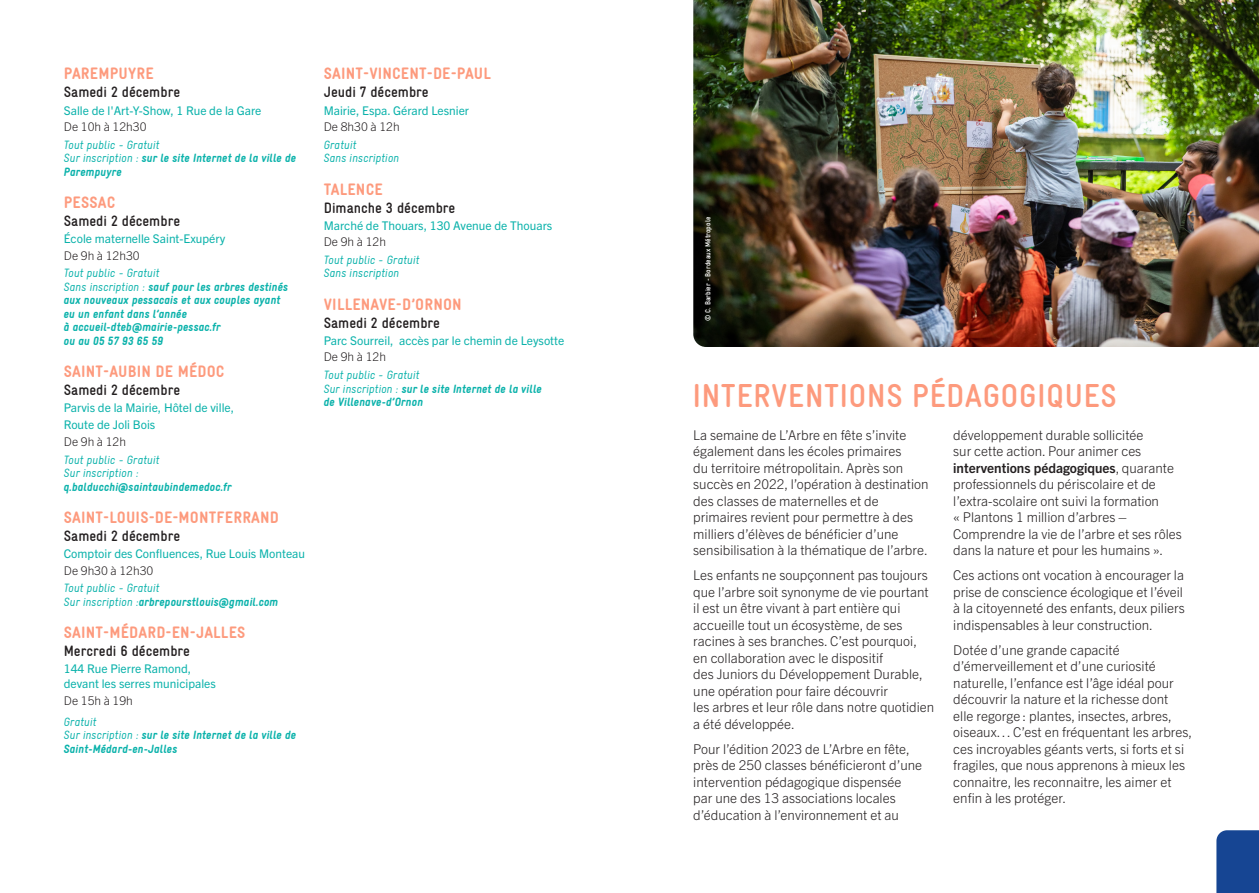
<style>
.page{position:relative;width:1259px;height:893px;background:#fff}
.page>*{position:absolute;margin:0;border:0;box-sizing:border-box;transform-origin:0 0}
.Nom_événement{font:700 condensed 33px "Gravur LL";letter-spacing:.01em;color:#fd9a7d}
.Commune{font:900 condensed 16.5px "Gravur LL";letter-spacing:.01em;color:#fd9a7d}
.Date{font:700 condensed 15px "Gravur LL";color:#231f20}
.Texte_courant{font:300 13.5px/16.5px "Trade Gothic Next LT Pro";color:#231f20}
._8_pt{font:italic 900 condensed 12px/13.5px "Gravur LL";color:#0bb2ab}
.adresse{font:12px/15px "Trade Gothic Next LT Pro";color:#0bb2ab}
._8_pt-2{font:italic condensed 12px "Gravur LL";color:#0bb2ab}
.Horaires{font:300 12px "Trade Gothic Next LT Pro";color:#231f20}
.t1{font:700 condensed 7.5px "Gravur LL";color:#fff}
.s1{font-weight:400}
.s2{font-weight:700}
</style>
<div class="page">
<div style="left:1216px;top:830px;width:43px;height:63px;background:#164593"></div>
<img style="left:693px;top:0;width:566px;height:347px">
<p class="Commune" style="left:64px;top:62px;width:91px">PAREMPUYRE</p>
<p class="Date" style="left:64px;top:82px;width:118px">Samedi 2 décembre</p>
<p class="adresse" style="left:64px;top:102px;width:199px">Salle de l'Art-Y-Show, 1 Rue de la Gare</p>
<p class="Horaires" style="left:64px;top:118px;width:84px">De 10h à 12h30</p>
<p class="_8_pt-2" style="left:64px;top:137px;width:97px">Tout public - Gratuit</p>
<p class="_8_pt" style="left:64px;top:151px;width:234px"><span class="s1">Sur inscription :</span> sur le site Internet de la ville de<br>Parempuyre</p>
<p class="Commune" style="left:64px;top:191px;width:53px">PESSAC</p>
<p class="Date" style="left:64px;top:211px;width:118px">Samedi 2 décembre</p>
<p class="adresse" style="left:64px;top:231px;width:163px">École maternelle Saint-Exupéry</p>
<p class="Horaires" style="left:64px;top:247px;width:77px">De 9h à 12h30</p>
<p class="_8_pt-2" style="left:64px;top:266px;width:97px">Tout public - Gratuit</p>
<p class="_8_pt" style="left:64px;top:280px;width:226px"><span class="s1">Sans inscription :</span> sauf pour les arbres destinés aux nouveaux pessacais et aux couples ayant eu un enfant dans l’année<br>à accueil-dteb@mairie-pessac.fr<br>ou au 05 57 93 65 59</p>
<p class="Commune" style="left:64px;top:360px;width:162px">SAINT-AUBIN DE MÉDOC</p>
<p class="Date" style="left:64px;top:380px;width:118px">Samedi 2 décembre</p>
<p class="adresse" style="left:64px;top:400px;width:172px">Parvis de la Mairie, Hôtel de ville,</p>
<p class="adresse" style="left:64px;top:417px;width:93px">Route de Joli Bois</p>
<p class="Horaires" style="left:64px;top:433px;width:64px">De 9h à 12h</p>
<p class="_8_pt-2" style="left:64px;top:452px;width:97px">Tout public - Gratuit</p>
<p class="_8_pt" style="left:64px;top:466px;width:170px"><span class="s1">Sur inscription : </span>q.balducchi@saintaubindemedoc.fr</p>
<p class="Commune" style="left:64px;top:506px;width:217px">SAINT-LOUIS-DE-MONTFERRAND</p>
<p class="Date" style="left:64px;top:526px;width:118px">Samedi 2 décembre</p>
<p class="adresse" style="left:64px;top:545px;width:243px">Comptoir des Confluences, Rue Louis Monteau</p>
<p class="Horaires" style="left:64px;top:562px;width:91px">De 9h30 à 12h30</p>
<p class="_8_pt-2" style="left:64px;top:581px;width:97px">Tout public - Gratuit</p>
<p class="_8_pt" style="left:64px;top:594px;width:216px"><span class="s1">Sur inscription :</span>arbrepourstlouis@gmail.com</p>
<p class="Commune" style="left:64px;top:621px;width:183px">SAINT-MÉDARD-EN-JALLES</p>
<p class="Date" style="left:64px;top:641px;width:128px">Mercredi 6 décembre</p>
<p class="adresse" style="left:64px;top:661px;width:153px">144 Rue Pierre Ramond, devant les serres municipales</p>
<p class="Horaires" style="left:64px;top:692px;width:71px">De 15h à 19h</p>
<p class="_8_pt-2" style="left:64px;top:714px;width:34px">Gratuit</p>
<p class="_8_pt" style="left:64px;top:728px;width:234px"><span class="s1">Sur inscription :</span> sur le site Internet de la ville de<br>Saint-Médard-en-Jalles</p>
<p class="Commune" style="left:324px;top:62px;width:169px">SAINT-VINCENT-DE-PAUL</p>
<p class="Date" style="left:324px;top:82px;width:107px">Jeudi 7 décembre</p>
<p class="adresse" style="left:324px;top:102px;width:147px">Mairie, Espa. Gérard Lesnier</p>
<p class="Horaires" style="left:324px;top:118px;width:77px">De 8h30 à 12h</p>
<p class="_8_pt-2" style="left:324px;top:137px;width:34px">Gratuit</p>
<p class="_8_pt-2" style="left:324px;top:151px;width:77px">Sans inscription</p>
<p class="Commune" style="left:324px;top:178px;width:60px">TALENCE</p>
<p class="Date" style="left:324px;top:197px;width:133px">Dimanche 3 décembre</p>
<p class="adresse" style="left:324px;top:217px;width:230px">Marché de Thouars, 130 Avenue de Thouars</p>
<p class="Horaires" style="left:324px;top:233px;width:64px">De 9h à 12h</p>
<p class="_8_pt-2" style="left:324px;top:252px;width:97px">Tout public - Gratuit</p>
<p class="_8_pt-2" style="left:324px;top:266px;width:77px">Sans inscription</p>
<p class="Commune" style="left:324px;top:293px;width:140px">VILLENAVE-D’ORNON</p>
<p class="Date" style="left:324px;top:313px;width:118px">Samedi 2 décembre</p>
<p class="adresse" style="left:324px;top:332px;width:242px">Parc Sourreil, accès par le chemin de Leysotte</p>
<p class="Horaires" style="left:324px;top:349px;width:64px">De 9h à 12h</p>
<p class="_8_pt-2" style="left:324px;top:367px;width:97px">Tout public - Gratuit</p>
<p class="_8_pt" style="left:324px;top:381px;width:220px"><span class="s1">Sur inscription :</span> sur le site Internet de la ville de Villenave-d’Ornon</p>
<p class="Nom_événement" style="left:692px;top:374px;width:426px">INTERVENTIONS PÉDAGOGIQUES</p>
<p class="t1" style="left:703px;top:321px;width:106px;rotate:-90deg">© C. Barbier - Bordeaux Métropole</p>
<p class="Texte_courant" style="left:693px;top:426px;width:237px">La semaine de L’Arbre en fête s’invite également dans les écoles primaires<br>du territoire métropolitain. Après son succès en 2022, l’opération à destination des classes de maternelles et de primaires revient pour permettre à des milliers d’élèves de bénéficier d’une sensibilisation à la thématique de l’arbre.</p>
<p class="Texte_courant" style="left:693px;top:566px;width:243px">Les enfants ne soupçonnent pas toujours que l’arbre soit synonyme de vie pourtant il est un être vivant à part entière qui accueille tout un écosystème, de ses racines à ses branches. C’est pourquoi, en collaboration avec le dispositif<br>des Juniors du Développement Durable, une opération pour faire découvrir<br>les arbres et leur rôle dans notre quotidien a été développée.</p>
<p class="Texte_courant" style="left:693px;top:740px;width:230px">Pour l’édition 2023 de L’Arbre en fête, près de 250 classes bénéficieront d’une intervention pédagogique dispensée par une des 13 associations locales d’éducation à l’environnement et au</p>
<p class="Texte_courant" style="left:953px;top:426px;width:230px">développement durable sollicitée<br>sur cette action. Pour animer ces <span class="s2">interventions pédagogiques</span>, quarante professionnels du périscolaire et de l’extra-scolaire ont suivi la formation<br>« Plantons 1 million d’arbres – Comprendre la vie de l’arbre et ses rôles dans la nature et pour les humains ».</p>
<p class="Texte_courant" style="left:953px;top:566px;width:233px">Ces actions ont vocation à encourager la prise de conscience écologique et l’éveil à la citoyenneté des enfants, deux piliers indispensables à leur construction.</p>
<p class="Texte_courant" style="left:953px;top:641px;width:240px">Dotée d’une grande capacité d’émerveillement et d’une curiosité naturelle, l’enfance est l’âge idéal pour découvrir la nature et la richesse dont<br>elle regorge : plantes, insectes, arbres, oiseaux… C’est en fréquentant les arbres, ces incroyables géants verts, si forts et si fragiles, que nous apprenons à mieux les connaitre, les reconnaitre, les aimer et enfin à les protéger.</p>
</div>
